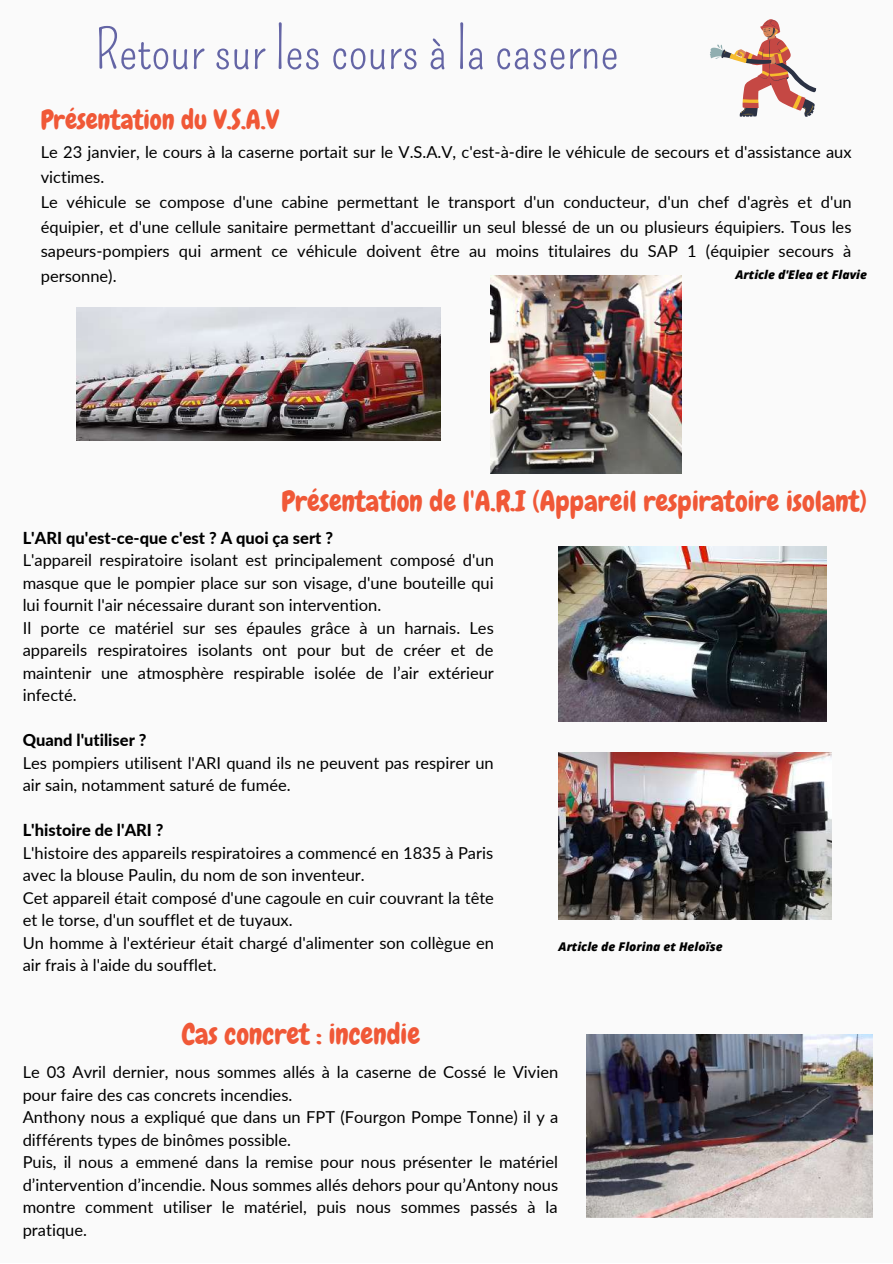
<style>
.page{position:relative;width:893px;height:1264px;background:#fff}
.page>*{position:absolute;margin:0;border:0;box-sizing:border-box;transform-origin:0 0}
.t1{font:54px "Pompiere";color:#6465a5}
.t2{font:28.5px "Chewy";color:#f05837}
.t3{font:27px "Chewy";color:#f05837}
.t4{font:16.5px/22.5px "Lato";color:#000}
.t5{font:800 16.5px "Lato";color:#000}
.t6{font:italic 800 12px "Open Sans";color:#000}
</style>
<div class="page">
<div style="left:0;top:0;width:892px;height:1262px;background:#fafafa"></div>
<img style="left:491px;top:275px;width:190px;height:198px">
<img style="left:77px;top:307px;width:363px;height:134px">
<img style="left:558px;top:546px;width:268px;height:175px">
<img style="left:558px;top:752px;width:273px;height:167px">
<svg style="left:710px;top:19px;width:106px;height:98px"></svg>
<img style="left:586px;top:1034px;width:286px;height:183px">
<h1 class="t1" style="left:95px;top:18px;width:525px">Retour sur les cours à la caserne</h1>
<h3 class="t3" style="left:41px;top:103px;width:240px">Présentation du V.S.A.V</h3>
<p class="t4" style="left:41px;top:140px;width:812px;line-height:24.8px">Le 23 janvier, le cours à la caserne portait sur le V.S.A.V, c'est-à-dire le véhicule de secours et d'assistance aux victimes.<br>Le véhicule se compose d'une cabine permettant le transport d'un conducteur, d'un chef d'agrès et d'un équipier, et d'une cellule sanitaire permettant d'accueillir un seul blessé de un ou plusieurs équipiers. Tous les sapeurs-pompiers qui arment ce véhicule doivent être au moins titulaires du SAP 1 (équipier secours à personne).</p>
<p class="t6" style="left:735px;top:266px;width:133px">Article d'Elea et Flavie</p>
<h2 class="t2" style="left:281px;top:483px;width:587px">Présentation de l'A.R.I (Appareil respiratoire isolant)</h2>
<p class="t5" style="left:23px;top:527px;width:312px">L'ARI qu'est-ce-que c'est ? A quoi ça sert ?</p>
<p class="t4" style="left:23px;top:548px;width:472px">L'appareil respiratoire isolant est principalement composé d'un masque que le pompier place sur son visage, d'une bouteille qui lui fournit l'air nécessaire durant son intervention.<br>Il porte ce matériel sur ses épaules grâce à un harnais. Les appareils respiratoires isolants ont pour but de créer et de maintenir une atmosphère respirable isolée de l’air extérieur infecté.</p>
<p class="t5" style="left:23px;top:729px;width:125px">Quand l'utiliser ?</p>
<p class="t4" style="left:23px;top:751px;width:472px">Les pompiers utilisent l'ARI quand ils ne peuvent pas respirer un air sain, notamment saturé de fumée.</p>
<p class="t5" style="left:23px;top:819px;width:142px">L'histoire de l'ARI ?</p>
<p class="t4" style="left:23px;top:840px;width:473px">L'histoire des appareils respiratoires a commencé en 1835 à Paris avec la blouse Paulin, du nom de son inventeur.<br>Cet appareil était composé d'une cagoule en cuir couvrant la tête et le torse, d'un soufflet et de tuyaux.<br>Un homme à l'extérieur était chargé d'alimenter son collègue en air frais à l'aide du soufflet.</p>
<p class="t6" style="left:558px;top:938px;width:165px">Article de Florina et Heloïse</p>
<h2 class="t2" style="left:182px;top:1016px;width:240px">Cas concret : incendie</h2>
<p class="t4" style="left:23px;top:1060px;width:537px">Le 03 Avril dernier, nous sommes allés à la caserne de Cossé le Vivien pour faire des cas concrets incendies.<br>Anthony nous a expliqué que dans un FPT (Fourgon Pompe Tonne) il y a différents types de binômes possible.<br>Puis, il nous a emmené dans la remise pour nous présenter le matériel d’intervention d’incendie. Nous sommes allés dehors pour qu’Antony nous montre comment utiliser le matériel, puis nous sommes passés à la pratique.</p>
</div>
